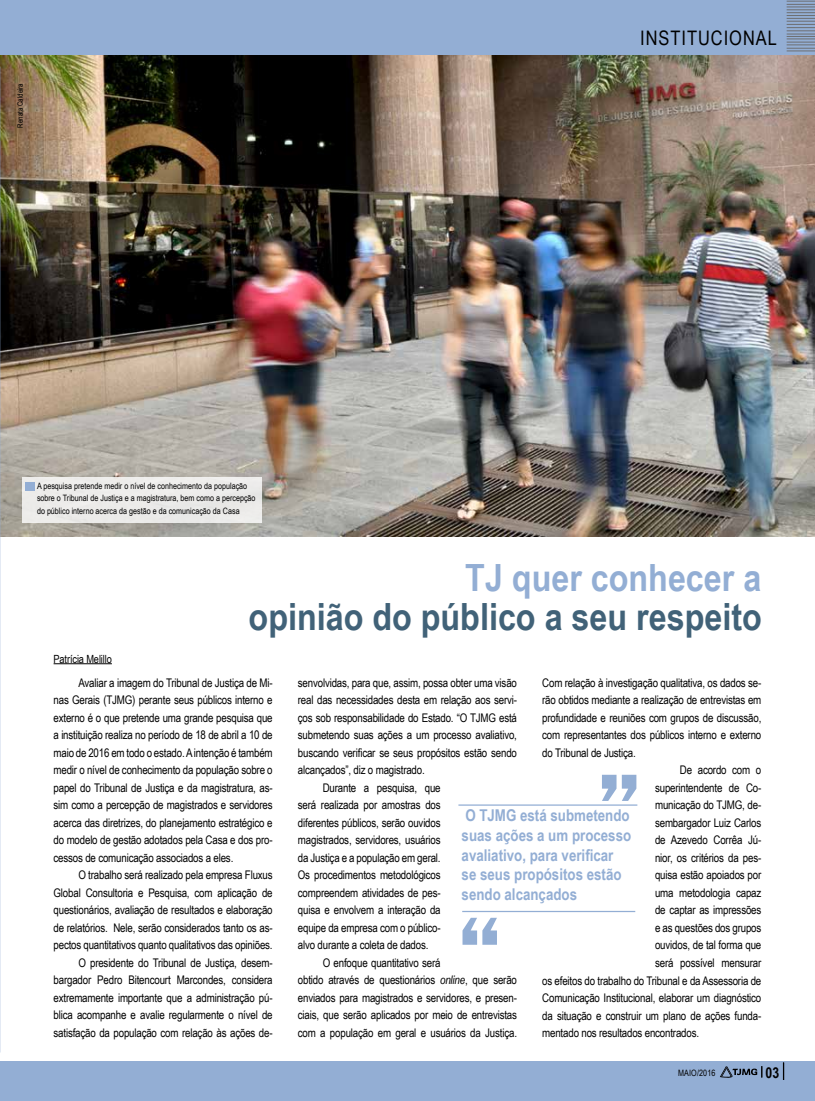
<style>
.page{position:relative;width:815px;height:1101px;background:#fff}
.page>*{position:absolute;margin:0;border:0;box-sizing:border-box;transform-origin:0 0}
.t1{font:700 37.5px "Arial Narrow";color:#416278;scale:1.05 1}
.t2{font:700 37.5px "Arial Narrow";color:#93aed4;scale:1.05 1}
.t3{font:20px "Arial Narrow";letter-spacing:.05em;color:#000}
.t4{font:700 16.25px/19.5px "Arial Narrow";color:#93aed4}
.t5{font:700 15px "Arial Narrow";color:#000}
.t6{font:11.88px/17.5px "Arial Narrow";letter-spacing:-.015em;color:#000;text-align:justify}
.t7{font:11.25px "Arial Narrow";letter-spacing:-.01em;color:#000}
.t8{font:8.75px/12.5px "Arial Narrow";color:#000}
.t9{font:8.75px "Arial Narrow";letter-spacing:.02em;color:#000}
.t10{font:7.5px "Arial Narrow";color:#000}
.s1{font-style:italic}
</style>
<div class="page">
<svg style="left:602px;top:774px;width:34px;height:26px"></svg>
<svg style="left:462px;top:917px;width:35px;height:27px"></svg>
<hr style="left:462px;top:910px;width:173px;height:1px;background:#93aed4">
<hr style="left:458px;top:804px;width:179px;height:1px;background:#93aed4">
<div style="left:0;top:1061px;width:815px;height:39px;background:#93aed4"></div>
<svg style="left:720px;top:1066px;width:43px;height:11px"></svg>
<svg style="left:783px;top:1062px;width:1px;height:17px"></svg>
<div style="left:0;top:0;width:815px;height:56px;background:#93aed4"></div>
<img style="left:0;top:56px;width:814px;height:480px">
<hr style="left:54px;top:663px;width:58px;height:1px;background:#000">
<div style="left:22px;top:477px;width:240px;height:45px;background:#ececea"></div>
<div style="left:25px;top:481px;width:9px;height:9px;background:#93aed4"></div>
<svg style="left:787px;top:1px;width:28px;height:51px"></svg>
<p class="t10" style="left:15px;top:128px;width:46px;rotate:-90deg">Renata Caldeira</p>
<h2 class="t3" style="left:640px;top:23px;width:138px">INSTITUCIONAL</h2>
<p class="t8" style="left:37px;top:479px;width:220px">A pesquisa pretende medir o nível de conhecimento da população sobre o Tribunal de Justiça e a magistratura, bem como a percepção do público interno acerca da gestão e da comunicação da Casa</p>
<h1 class="t2" style="left:465px;top:549px;width:283px">TJ quer conhecer a</h1>
<h1 class="t1" style="left:249px;top:588px;width:490px">opinião do público a seu respeito</h1>
<p class="t7" style="left:54px;top:650px;width:60px">Patrícia Melillo</p>
<p class="t6" style="left:54px;top:673px;width:221px;text-indent:25px">Avaliar a imagem do Tribunal de Justiça de Mi&shy;nas Gerais (TJMG) perante seus públicos interno e externo é o que pretende uma grande pesquisa que a instituição realiza no período de 18 de abril a 10 de maio de 2016 em todo o estado. A intenção é também medir o nível de conhecimento da população sobre o papel do Tribunal de Justiça e da magistratura, as&shy;sim como a percepção de magistrados e servidores acerca das diretrizes, do planejamento estratégico e do modelo de gestão adotados pela Casa e dos pro&shy;cessos de comunicação associados a eles.</p>
<p class="t6" style="left:54px;top:865px;width:221px;text-align:right">O trabalho será realizado pela empresa Fluxus Global Consultoria e Pesquisa, com aplicação de questionários, avaliação de resultados e elaboração de relatórios. Nele, serão considerados tanto os as&shy;pectos quantitativos quanto qualitativos das opiniões.<br>O presidente do Tribunal de Justiça, desem&shy;bargador Pedro Bitencourt Marcondes, considera extremamente importante que a administração pú&shy;blica acompanhe e avalie regularmente o nível de satisfação da população com relação às ações de-</p>
<p class="t6" style="left:542px;top:673px;width:221px">Com relação à investigação qualitativa, os dados se-</p>
<p class="t6" style="left:542px;top:690px;width:221px">rão obtidos mediante a realização de entrevistas em</p>
<p class="t6" style="left:542px;top:708px;width:221px">profundidade e reuniões com grupos de discussão,</p>
<p class="t6" style="left:542px;top:725px;width:221px">com representantes dos públicos interno e externo</p>
<p class="t6" style="left:542px;top:743px;width:95px">do Tribunal de Justiça.</p>
<p class="t6" style="left:680px;top:760px;width:83px">De acordo com o</p>
<p class="t6" style="left:655px;top:778px;width:108px">superintendente de Co-</p>
<p class="t6" style="left:655px;top:795px;width:108px">municação do TJMG, de-</p>
<p class="t6" style="left:655px;top:813px;width:108px">sembargador Luiz Carlos</p>
<p class="t6" style="left:655px;top:830px;width:108px">de Azevedo Corrêa Jú-</p>
<p class="t6" style="left:655px;top:848px;width:108px">nior, os critérios da pes-</p>
<p class="t6" style="left:655px;top:865px;width:108px">quisa estão apoiados por</p>
<p class="t6" style="left:655px;top:883px;width:108px">uma metodologia capaz</p>
<p class="t6" style="left:655px;top:900px;width:108px">de captar as impressões</p>
<p class="t6" style="left:655px;top:918px;width:108px">e as questões dos grupos</p>
<p class="t6" style="left:655px;top:935px;width:108px">ouvidos, de tal forma que</p>
<p class="t6" style="left:655px;top:953px;width:108px">será possível mensurar</p>
<p class="t6" style="left:542px;top:970px;width:221px">os efeitos do trabalho do Tribunal e da Assessoria de</p>
<p class="t6" style="left:542px;top:988px;width:221px">Comunicação Institucional, elaborar um diagnóstico</p>
<p class="t6" style="left:542px;top:1005px;width:221px">da situação e construir um plano de ações funda-</p>
<p class="t6" style="left:542px;top:1023px;width:158px">mentado nos resultados encontrados.</p>
<p class="t6" style="left:298px;top:673px;width:221px">senvolvidas, para que, assim, possa obter uma visão</p>
<p class="t6" style="left:298px;top:690px;width:221px">real das necessidades desta em relação aos servi-</p>
<p class="t6" style="left:298px;top:708px;width:221px">ços sob responsabilidade do Estado. “O TJMG está</p>
<p class="t6" style="left:298px;top:725px;width:221px">submetendo suas ações a um processo avaliativo,</p>
<p class="t6" style="left:298px;top:743px;width:221px">buscando verificar se seus propósitos estão sendo</p>
<p class="t6" style="left:298px;top:760px;width:128px">alcançados”, diz o magistrado.</p>
<p class="t6" style="left:323px;top:778px;width:119px">Durante a pesquisa, que</p>
<p class="t6" style="left:298px;top:795px;width:144px">será realizada por amostras dos</p>
<p class="t6" style="left:298px;top:813px;width:144px">diferentes públicos, serão ouvidos</p>
<p class="t6" style="left:298px;top:830px;width:144px">magistrados, servidores, usuários</p>
<p class="t6" style="left:298px;top:848px;width:144px">da Justiça e a população em geral.</p>
<p class="t6" style="left:298px;top:865px;width:144px">Os procedimentos metodológicos</p>
<p class="t6" style="left:298px;top:883px;width:144px">compreendem atividades de pes-</p>
<p class="t6" style="left:298px;top:900px;width:144px">quisa e envolvem a interação da</p>
<p class="t6" style="left:298px;top:918px;width:144px">equipe da empresa com o público-</p>
<p class="t6" style="left:298px;top:935px;width:132px">alvo durante a coleta de dados.</p>
<p class="t6" style="left:323px;top:953px;width:119px">O enfoque quantitativo será</p>
<p class="t6" style="left:298px;top:970px;width:221px">obtido através de questionários <span class="s1">online</span>, que serão</p>
<p class="t6" style="left:298px;top:988px;width:221px">enviados para magistrados e servidores, e presen-</p>
<p class="t6" style="left:298px;top:1005px;width:221px">ciais, que serão aplicados por meio de entrevistas</p>
<p class="t6" style="left:298px;top:1023px;width:221px">com a população em geral e usuários da Justiça.</p>
<h3 class="t4" style="left:462px;top:805px;width:171px">O TJMG está submetendo suas ações a um processo avaliativo, para verificar se seus propósitos estão sendo alcançados</h3>
<p class="t9" style="left:678px;top:1065px;width:39px">MAIO/2016</p>
<p class="t5" style="left:766px;top:1060px;width:15px">03</p>
</div>
